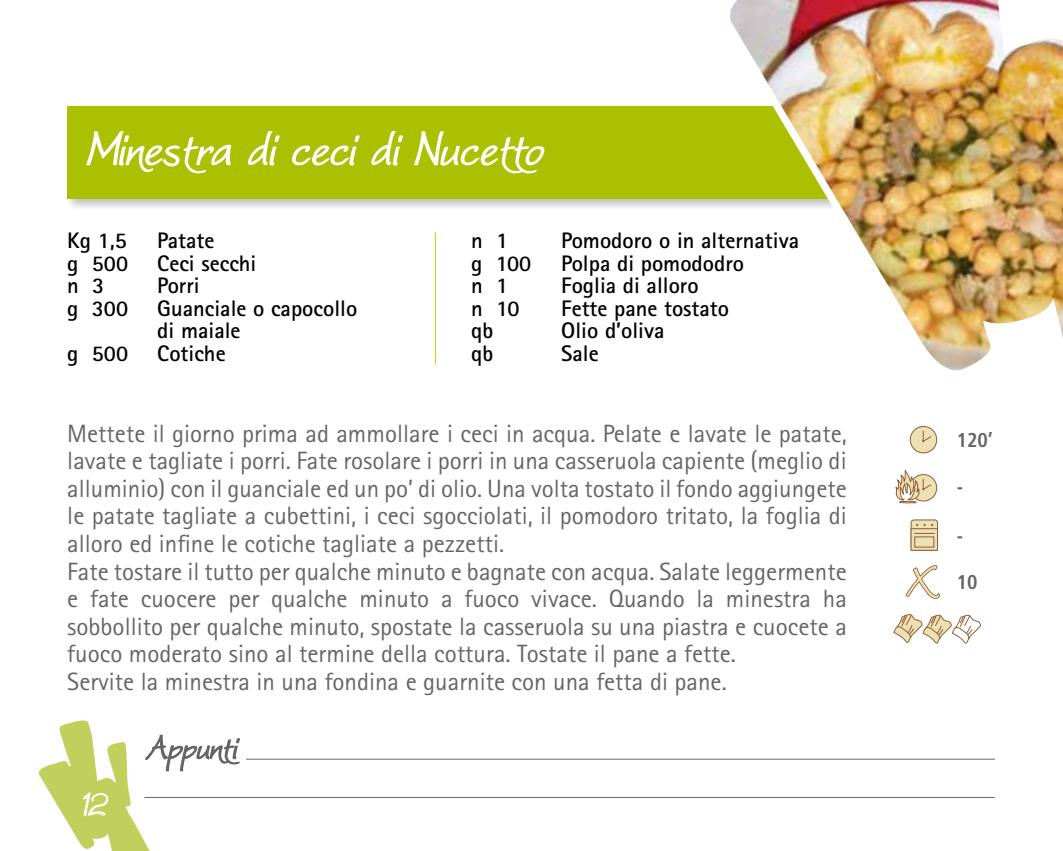
<style>
.page{position:relative;width:1063px;height:851px;background:#fff}
.page>*{position:absolute;margin:0;border:0;box-sizing:border-box;transform-origin:0 0}
.t1{font:italic 62.5px "Worstveld Sling Extra";letter-spacing:-.005em;color:#fff}
.t2{font:italic 42.5px "Worstveld Sling Extra";color:#fff}
.t3{font:25px/27.5px "Rotis Sans Serif";color:#646567}
.t4{font:700 22.5px/22.5px "Rotis Sans Serif";color:#000}
.t5{font:700 condensed 20px "Frutiger";color:#646567}
</style>
<div class="page">
<div style="left:65px;top:103px;width:817px;height:108px;background:#000;opacity:.25"></div>
<div style="left:67px;top:106px;width:802px;height:92px;background:#aac000"></div>
<hr style="left:144px;top:796px;width:851px;height:1px;background:#646567">
<hr style="left:246px;top:758px;width:749px;height:1px;background:#646567">
<svg style="left:893px;top:614px;width:88px;height:30px"></svg>
<div style="left:911px;top:520px;width:27px;height:30px;background:#ece0b4;border-radius:3px"></div>
<div style="left:911px;top:519px;width:27px;height:31px;border:1px solid #935f36;border-radius:3px"></div>
<svg style="left:911px;top:548px;width:27px;height:2px"></svg>
<svg style="left:911px;top:524px;width:27px;height:24px"></svg>
<svg style="left:905px;top:565px;width:35px;height:34px"></svg>
<img style="left:718px;top:0;width:345px;height:504px">
<hr style="left:435px;top:232px;width:1px;height:132px;background:#c9d200">
<svg style="left:38px;top:720px;width:203px;height:130px"></svg>
<svg style="left:86px;top:131px;width:146px;height:43px"></svg>
<svg style="left:248px;top:131px;width:32px;height:35px"></svg>
<svg style="left:292px;top:135px;width:68px;height:31px"></svg>
<svg style="left:371px;top:131px;width:32px;height:35px"></svg>
<svg style="left:414px;top:131px;width:131px;height:43px"></svg>
<h1 class="t1" style="left:85px;top:119px;width:459px">Minestra di ceci di Nucetto</h1>
<p class="t4" style="left:67px;top:229px;width:61px">Kg 1,5</p>
<p class="t4" style="left:157px;top:229px;width:59px">Patate</p>
<p class="t4" style="left:67px;top:251px;width:62px">g 500</p>
<p class="t4" style="left:157px;top:251px;width:101px">Ceci secchi</p>
<p class="t4" style="left:67px;top:274px;width:39px">n 3</p>
<p class="t4" style="left:157px;top:274px;width:44px">Porri</p>
<p class="t4" style="left:67px;top:296px;width:62px">g 300</p>
<p class="t4" style="left:157px;top:296px;width:201px">Guanciale o capocollo di maiale</p>
<p class="t4" style="left:67px;top:341px;width:62px">g 500</p>
<p class="t4" style="left:157px;top:341px;width:70px">Cotiche</p>
<p class="t4" style="left:471px;top:229px;width:39px">n 1</p>
<p class="t4" style="left:561px;top:229px;width:239px">Pomodoro o in alternativa</p>
<p class="t4" style="left:471px;top:251px;width:61px">g 100</p>
<p class="t4" style="left:561px;top:251px;width:184px">Polpa di pomododro</p>
<p class="t4" style="left:471px;top:274px;width:39px">n 1</p>
<p class="t4" style="left:561px;top:274px;width:139px">Foglia di alloro</p>
<p class="t4" style="left:471px;top:296px;width:50px">n 10</p>
<p class="t4" style="left:561px;top:296px;width:169px">Fette pane tostato</p>
<p class="t4" style="left:471px;top:319px;width:24px">qb</p>
<p class="t4" style="left:561px;top:319px;width:105px">Olio d’oliva</p>
<p class="t4" style="left:471px;top:341px;width:24px">qb</p>
<p class="t4" style="left:561px;top:341px;width:39px">Sale</p>
<p class="t3" style="left:67px;top:419px;width:781px">Mettete il giorno prima ad ammollare i ceci in acqua. Pelate e lavate le patate, lavate e tagliate i porri. Fate rosolare i porri in una casseruola capiente (meglio di alluminio) con il guanciale ed un po’ di olio. Una volta tostato il fondo aggiungete le patate tagliate a cubettini, i ceci sgocciolati, il pomodoro tritato, la foglia di alloro ed infine le cotiche tagliate a pezzetti.<br>Fate tostare il tutto per qualche minuto e bagnate con acqua. Salate leggermente e fate cuocere per qualche minuto a fuoco vivace. Quando la minestra ha sobbollito per qualche minuto, spostate la casseruola su una piastra e cuocete a fuoco moderato sino al termine della cottura. Tostate il pane a fette.<br>Servite la minestra in una fondina e guarnite con una fetta di pane.</p>
<h2 class="t2" style="left:79px;top:783px;width:29px">12</h2>
<p class="t5" style="left:957px;top:428px;width:38px">120’</p>
<p class="t5" style="left:957px;top:475px;width:8px">-</p>
<p class="t5" style="left:957px;top:523px;width:8px">-</p>
<p class="t5" style="left:957px;top:570px;width:22px">10</p>
</div>
